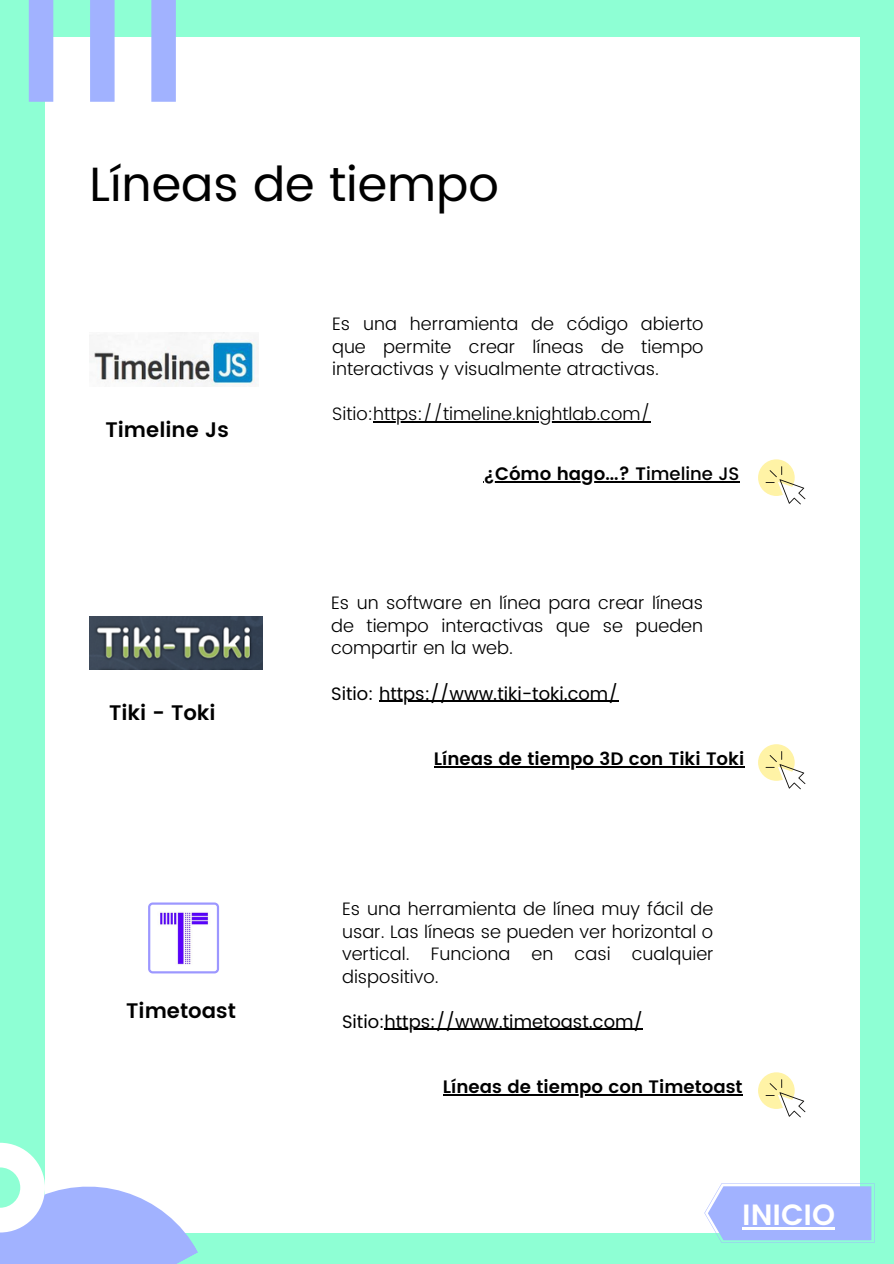
<style>
.page{position:relative;width:894px;height:1264px;background:#fff}
.page>*{position:absolute;margin:0;border:0;box-sizing:border-box;transform-origin:0 0}
.t1{font:48px "Poppins";color:#000}
.t2{font:600 29.25px "Poppins";color:#fff}
.t3{font:600 21px "Poppins";color:#000}
.t4{font:300 18px/22.5px "Poppins";color:#000;text-align:justify}
.t5{font:600 18px "Poppins";color:#000}
.t6{font:18px "Poppins";color:#000}
.s1{font-weight:500}
</style>
<div class="page">
<div style="left:0;top:0;width:893px;height:1263px;background:#8effd4"></div>
<div style="left:45px;top:37px;width:814px;height:1195px;background:#fff"></div>
<svg style="left:29px;top:0;width:147px;height:102px"></svg>
<svg style="left:0;top:1142px;width:198px;height:121px"></svg>
<svg style="left:758px;top:459px;width:47px;height:45px"></svg>
<img style="left:89px;top:617px;width:174px;height:52px">
<img style="left:89px;top:333px;width:169px;height:54px">
<img style="left:151px;top:973px;width:65px;height:1px">
<svg style="left:148px;top:902px;width:71px;height:71px"></svg>
<hr style="left:379px;top:700px;width:239px;height:1px;background:#000">
<hr style="left:373px;top:421px;width:277px;height:2px;background:#000">
<hr style="left:483px;top:481px;width:163px;height:1px;background:#000">
<hr style="left:646px;top:481px;width:93px;height:1px;background:#000">
<hr style="left:384px;top:1028px;width:259px;height:1px;background:#000">
<svg style="left:758px;top:744px;width:47px;height:45px"></svg>
<hr style="left:434px;top:766px;width:310px;height:1px;background:#000">
<svg style="left:758px;top:1072px;width:47px;height:45px"></svg>
<hr style="left:443px;top:1094px;width:299px;height:1px;background:#000">
<svg style="left:704px;top:1183px;width:170px;height:59px;background:#a9befc"></svg>
<hr style="left:742px;top:1227px;width:92px;height:2px;background:#fff">
<p class="t1" style="left:89px;top:156px;width:410px">Líneas de tiempo</p>
<p class="t3" style="left:105px;top:417px;width:125px">Timeline Js</p>
<p class="t3" style="left:109px;top:700px;width:108px">Tiki - Toki</p>
<p class="t3" style="left:126px;top:998px;width:111px">Timetoast</p>
<p class="t4" style="left:332px;top:313px;width:373px">Es una herramienta de código abierto que permite crear líneas de tiempo interactivas y visualmente atractivas.</p>
<p class="t4" style="left:332px;top:403px;width:320px">Sitio:https://timeline.knightlab.com/</p>
<p class="t5" style="left:483px;top:463px;width:257px">¿Cómo hago...? T<span class="s1">imeline JS</span></p>
<p class="t4" style="left:331px;top:592px;width:373px">Es un software en línea para crear líneas de tiempo interactivas que se pueden compartir en la web.</p>
<p class="t6" style="left:331px;top:682px;width:288px">Sitio: https://www.tiki-toki.com/</p>
<p class="t5" style="left:434px;top:748px;width:312px">Líneas de tiempo 3D con Tiki Toki</p>
<p class="t4" style="left:342px;top:897px;width:373px">Es una herramienta de línea muy fácil de usar. Las líneas se pueden ver horizontal o vertical. Funciona en casi cualquier dispositivo.</p>
<p class="t6" style="left:342px;top:1010px;width:302px">Sitio:https://www.timetoast.com/</p>
<p class="t5" style="left:443px;top:1076px;width:301px">Líneas de tiempo con Timetoast</p>
<p class="t2" style="left:742px;top:1197px;width:94px">INICIO</p>
</div>
